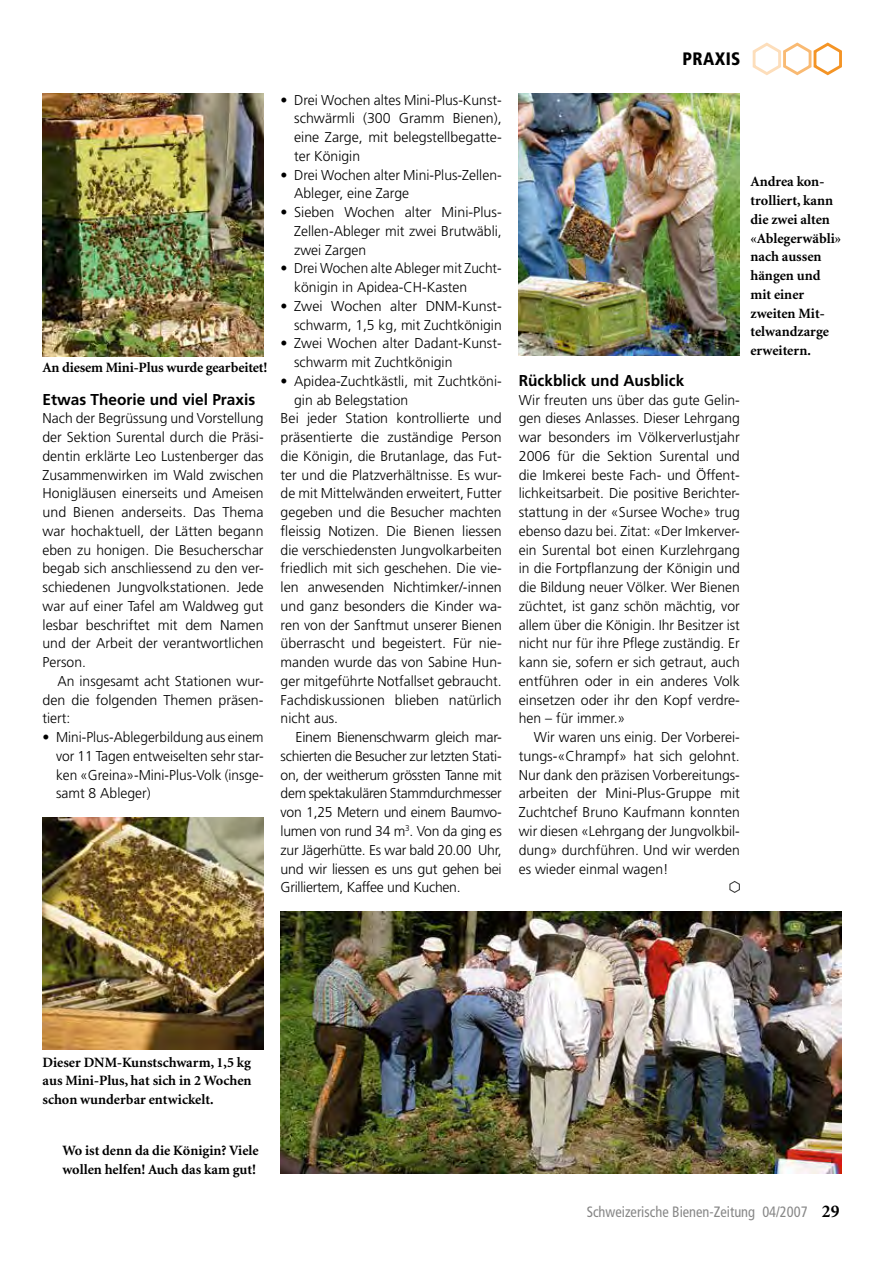
<style>
.page{position:relative;width:893px;height:1263px;background:#fff}
.page>*{position:absolute;margin:0;border:0;box-sizing:border-box;transform-origin:0 0}
.t1{font:900 condensed 18px "Frutiger";letter-spacing:.025em;color:#000;scale:.96 1}
.t2{font:700 15.75px "Frutiger";color:#000}
.t3{font:condensed 15px "Frutiger";color:#878787;scale:.96 1}
.t4{font:300 14.25px/18.8px "Frutiger";color:#000;text-align:justify}
.t5{font:700 14.25px/18.8px "Minion";color:#000}
.t6{font:300 14.25px "Frutiger";letter-spacing:-.02em;color:#000}
.s1{font-family:"Minion";font-weight:700;font-stretch:normal;font-size:18px;color:#000}
</style>
<div class="page">
<svg style="left:752px;top:42px;width:90px;height:34px"></svg>
<img style="left:281px;top:911px;width:561px;height:263px">
<img style="left:43px;top:94px;width:221px;height:262px">
<img style="left:519px;top:94px;width:221px;height:261px">
<img style="left:43px;top:817px;width:221px;height:232px">
<svg style="left:729px;top:881px;width:11px;height:12px"></svg>
<p class="t5" style="left:43px;top:359px;width:226px">An diesem Mini-Plus wurde gearbeitet!</p>
<p class="t2" style="left:43px;top:390px;width:214px">Etwas Theorie und viel Praxis</p>
<p class="t4" style="left:43px;top:409px;width:223px">Nach der Begrüssung und Vorstellung der Sektion Surental durch die Präsi&shy;dentin erklärte Leo Lustenberger das Zusammenwirken im Wald zwischen Honigläusen einerseits und Ameisen und Bienen anderseits. Das Thema war hochaktuell, der Lätten begann eben zu honigen. Die Besucherschar begab sich anschliessend zu den ver&shy;schiedenen Jungvolkstationen. Jede war auf einer Tafel am Waldweg gut lesbar beschriftet mit dem Namen und der Arbeit der verantwortlichen Person.</p>
<p class="t4" style="left:43px;top:672px;width:223px;text-indent:15px">An insgesamt acht Stationen wur&shy;den die folgenden Themen präsen&shy;tiert:</p>
<p class="t4" style="left:56px;top:728px;width:209px;text-indent:-14px">• Mini-Plus-Ablegerbildung aus einem vor 11 Tagen entweiselten sehr star&shy;ken «Greina»-Mini-Plus-Volk (insge&shy;samt 8 Ableger)</p>
<p class="t4" style="left:294px;top:91px;width:209px;text-indent:-13px">• Drei Wochen altes Mini-Plus-Kunst&shy;schwärmli (300 Gramm Bienen), eine Zarge, mit belegstellbegatte&shy;ter Königin</p>
<p class="t4" style="left:294px;top:166px;width:209px;text-indent:-14px">• Drei Wochen alter Mini-Plus-Zellen-<br>Ableger, eine Zarge</p>
<p class="t4" style="left:294px;top:203px;width:209px;text-indent:-14px">• Sieben Wochen alter Mini-Plus-Zellen-Ableger mit zwei Brutwäbli, zwei Zargen</p>
<p class="t4" style="left:294px;top:259px;width:209px;text-indent:-14px">• Drei Wochen alte Ableger mit Zucht&shy;königin in Apidea-CH-Kasten</p>
<p class="t4" style="left:281px;top:297px;width:223px;text-align:right">• Zwei Wochen alter DNM-Kunst&shy;schwarm, 1,5 kg, mit Zuchtkönigin</p>
<p class="t4" style="left:294px;top:334px;width:209px;text-indent:-13px">• Zwei Wochen alter Dadant-Kunst&shy;schwarm mit Zuchtkönigin</p>
<p class="t4" style="left:281px;top:372px;width:223px">• Apidea-Zuchtkästli, mit Zuchtköni-</p>
<p class="t4" style="left:294px;top:391px;width:116px">gin ab Belegstation</p>
<p class="t4" style="left:281px;top:409px;width:223px">Bei jeder Station kontrollierte und</p>
<p class="t4" style="left:281px;top:428px;width:223px">präsentierte die zuständige Person</p>
<p class="t4" style="left:281px;top:447px;width:223px">die Königin, die Brutanlage, das Fut-</p>
<p class="t4" style="left:281px;top:466px;width:223px">ter und die Platzverhältnisse. Es wur-</p>
<p class="t4" style="left:281px;top:484px;width:223px">de mit Mittelwänden erweitert, Futter</p>
<p class="t4" style="left:281px;top:503px;width:223px">gegeben und die Besucher machten</p>
<p class="t4" style="left:281px;top:522px;width:223px">fleissig Notizen. Die Bienen liessen</p>
<p class="t4" style="left:281px;top:541px;width:223px">die verschiedensten Jungvolkarbeiten</p>
<p class="t4" style="left:281px;top:559px;width:223px">friedlich mit sich geschehen. Die vie-</p>
<p class="t4" style="left:281px;top:578px;width:223px">len anwesenden Nichtimker/-innen</p>
<p class="t4" style="left:281px;top:597px;width:223px">und ganz besonders die Kinder wa-</p>
<p class="t4" style="left:281px;top:616px;width:223px">ren von der Sanftmut unserer Bienen</p>
<p class="t4" style="left:281px;top:634px;width:223px">überrascht und begeistert. Für nie-</p>
<p class="t4" style="left:281px;top:653px;width:223px">manden wurde das von Sabine Hun-</p>
<p class="t4" style="left:281px;top:672px;width:223px">ger mitgeführte Notfallset gebraucht.</p>
<p class="t4" style="left:281px;top:691px;width:223px">Fachdiskussionen blieben natürlich</p>
<p class="t4" style="left:281px;top:709px;width:59px">nicht aus.</p>
<p class="t6" style="left:296px;top:729px;width:208px">Einem Bienenschwarm gleich mar-</p>
<p class="t6" style="left:281px;top:748px;width:223px">schierten die Besucher zur letzten Stati-</p>
<p class="t6" style="left:281px;top:767px;width:223px">on, der weitherum grössten Tanne mit</p>
<p class="t6" style="left:281px;top:785px;width:223px">dem spektakulären Stammdurchmesser</p>
<p class="t6" style="left:281px;top:804px;width:223px">von 1,25 Metern und einem Baumvo-</p>
<p class="t6" style="left:281px;top:823px;width:223px">lumen von rund 34 m<sup>3</sup>. Von da ging es</p>
<p class="t6" style="left:281px;top:842px;width:223px">zur Jägerhütte. Es war bald 20.00 Uhr,</p>
<p class="t6" style="left:281px;top:860px;width:223px">und wir liessen es uns gut gehen bei</p>
<p class="t6" style="left:281px;top:879px;width:181px">Grilliertem, Kaffee und Kuchen.</p>
<p class="t1" style="left:682px;top:48px;width:62px">PRAXIS</p>
<p class="t2" style="left:519px;top:371px;width:167px">Rückblick und Ausblick</p>
<p class="t4" style="left:519px;top:391px;width:223px">Wir freuten uns über das gute Gelin&shy;gen dieses Anlasses. Dieser Lehrgang war besonders im Völkerverlustjahr 2006 für die Sektion Surental und die Imkerei beste Fach- und Öffent&shy;lichkeitsarbeit. Die positive Berichter&shy;stattung in der «Sursee Woche» trug ebenso dazu bei. Zitat: «Der Imkerver&shy;ein Surental bot einen Kurzlehrgang in die Fortpflanzung der Königin und die Bildung neuer Völker. Wer Bienen züchtet, ist ganz schön mächtig, vor allem über die Königin. Ihr Besitzer ist nicht nur für ihre Pflege zuständig. Er kann sie, sofern er sich getraut, auch entführen oder in ein anderes Volk einsetzen oder ihr den Kopf verdre&shy;hen – für immer.»</p>
<p class="t4" style="left:519px;top:728px;width:223px;text-indent:15px">Wir waren uns einig. Der Vorberei&shy;tungs-«Chrampf» hat sich gelohnt.<br>Nur dank den präzisen Vorbereitungs&shy;arbeiten der Mini-Plus-Gruppe mit Zuchtchef Bruno Kaufmann konnten wir diesen «Lehrgang der Jungvolkbil&shy;dung» durchführen. Und wir werden es wieder einmal wagen!</p>
<p class="t5" style="left:750px;top:173px;width:92px">Andrea kon&shy;trolliert, kann die zwei alten «Ablegerwäbli» nach aussen hängen und mit einer zweiten Mit&shy;telwandzarge erweitern.</p>
<p class="t5" style="left:43px;top:1053px;width:210px;text-align:justify">Dieser DNM-Kunstschwarm, 1,5 kg aus Mini-Plus, hat sich in 2 Wochen schon wunderbar entwickelt.</p>
<p class="t5" style="left:62px;top:1142px;width:198px">Wo ist denn da die Königin? Viele wollen helfen! Auch das kam gut!</p>
<p class="t3" style="left:587px;top:1203px;width:265px">Schweizerische Bienen-Zeitung 04/2007 <span class="s1">29</span></p>
</div>
